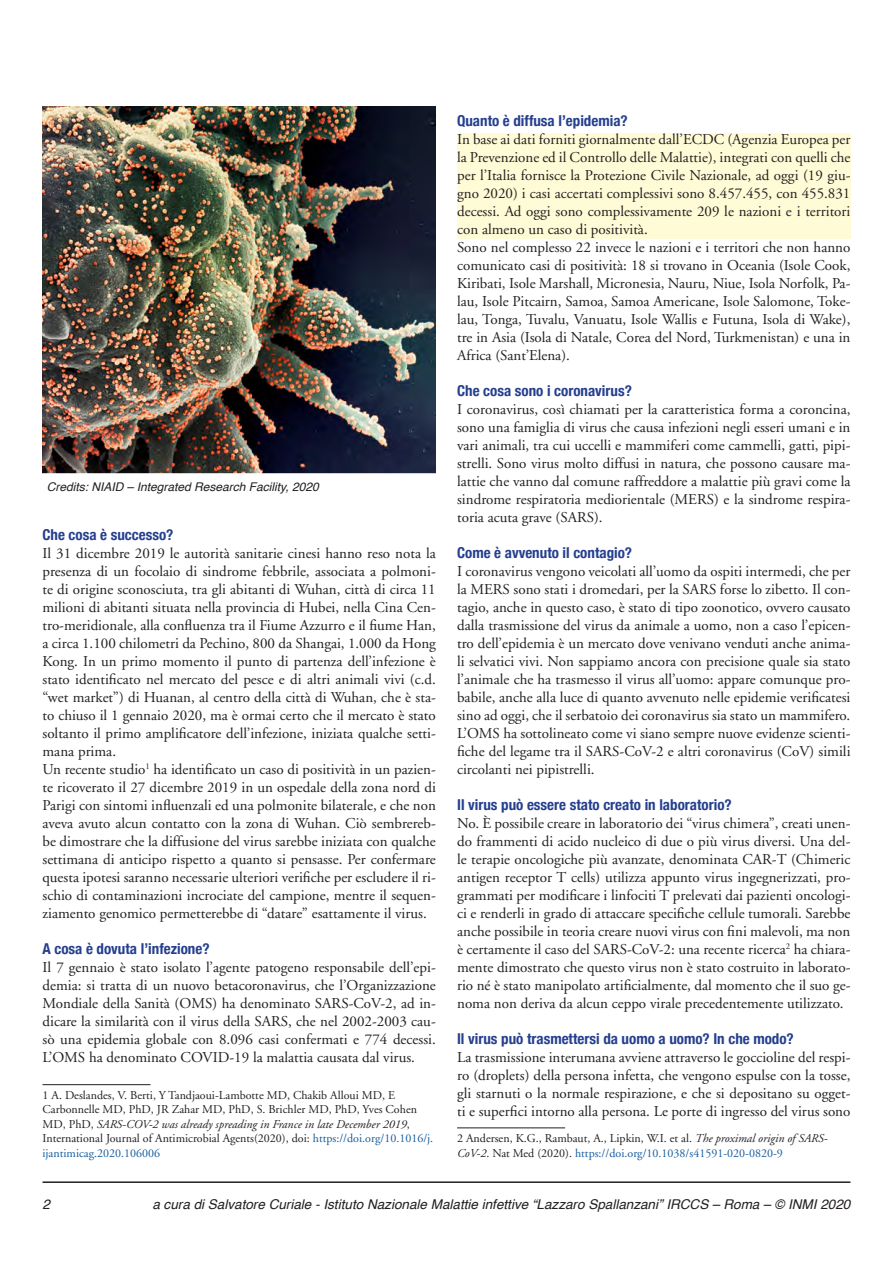
<style>
.page{position:relative;width:893px;height:1263px;background:#fff}
.page>*{position:absolute;margin:0;border:0;box-sizing:border-box;transform-origin:0 0}
.corpo_testo_con_aggi{font:15px/18px "Adobe Garamond";color:#231f20;text-align:justify}
.corpo_testo{font:15px/18px "Adobe Garamond";color:#231f20;text-align:justify}
.domanda{font:700 condensed 15px "Helvetica Neue";color:#253f8e}
.domanda_-_aggiorname{font:700 condensed 15px "Helvetica Neue";color:#253f8e}
.t1{font:italic 13.5px "Helvetica";color:#231f20}
.nota{font:12px/14.4px "Adobe Garamond";color:#231f20}
.didascalia{font:italic 12px "Helvetica";color:#231f20}
.s1{font-style:italic}
.s2{color:#175d9e}
</style>
<div class="page">
<hr style="left:43px;top:1181px;width:807px;height:2px;background:#231f20">
<hr style="left:43px;top:1084px;width:108px;height:1px;background:#231f20">
<div style="left:457px;top:133px;width:393px;height:105px;background:#fffbd6"></div>
<hr style="left:457px;top:1127px;width:108px;height:1px;background:#231f20">
<img style="left:43px;top:106px;width:393px;height:367px">
<p class="didascalia" style="left:47px;top:477px;width:273px">Credits: NIAID – Integrated Research Facility, 2020</p>
<p class="domanda" style="left:43px;top:522px;width:132px">Che cosa è successo?</p>
<p class="corpo_testo_con_aggi" style="left:43px;top:545px;width:395px">Il 31 dicembre 2019 le autorità sanitarie cinesi hanno reso nota la presenza di un focolaio di sindrome febbrile, associata a polmoni&shy;te di origine sconosciuta, tra gli abitanti di Wuhan, città di circa 11 milioni di abitanti situata nella provincia di Hubei, nella Cina Cen&shy;tro-meridionale, alla confluenza tra il Fiume Azzurro e il fiume Han, a circa 1.100 chilometri da Pechino, 800 da Shangai, 1.000 da Hong Kong. In un primo momento il punto di partenza dell’infezione è stato identificato nel mercato del pesce e di altri animali vivi (c.d. “wet market”) di Huanan, al centro della città di Wuhan, che è sta&shy;to chiuso il 1 gennaio 2020, ma è ormai certo che il mercato è stato soltanto il primo amplificatore dell’infezione, iniziata qualche setti&shy;mana prima.</p>
<p class="corpo_testo_con_aggi" style="left:43px;top:761px;width:395px">Un recente studio<sup>1</sup> ha identificato un caso di positività in un pazien&shy;te ricoverato il 27 dicembre 2019 in un ospedale della zona nord di Parigi con sintomi influenzali ed una polmonite bilaterale, e che non aveva avuto alcun contatto con la zona di Wuhan. Ciò sembrereb&shy;be dimostrare che la diffusione del virus sarebbe iniziata con qualche settimana di anticipo rispetto a quanto si pensasse. Per confermare questa ipotesi saranno necessarie ulteriori verifiche per escludere il ri&shy;schio di contaminazioni incrociate del campione, mentre il sequen&shy;ziamento genomico permetterebbe di “datare” esattamente il virus.</p>
<p class="domanda" style="left:43px;top:936px;width:169px">A cosa è dovuta l’infezione?</p>
<p class="corpo_testo" style="left:43px;top:959px;width:395px">Il 7 gennaio è stato isolato l’agente patogeno responsabile dell’epi&shy;demia: si tratta di un nuovo betacoronavirus, che l’Organizzazione Mondiale della Sanità (OMS) ha denominato SARS-CoV-2, ad in&shy;dicare la similarità con il virus della SARS, che nel 2002-2003 cau&shy;sò una epidemia globale con 8.096 casi confermati e 774 decessi.<br>L’OMS ha denominato COVID-19 la malattia causata dal virus.</p>
<p class="nota" style="left:43px;top:1088px;width:392px">1 A. Deslandes, V. Berti, Y Tandjaoui-Lambotte MD, Chakib Alloui MD, E Carbonnelle MD, PhD, JR Zahar MD, PhD, S. Brichler MD, PhD, Yves Cohen MD, PhD, <span class="s1">SARS-COV-2 was already spreading in France in late December 2019</span>, International Journal of Antimicrobial Agents(2020), doi: <span class="s2">https://doi.org/10.1016/j. ijantimicag.2020.106006</span></p>
<p class="domanda_-_aggiorname" style="left:457px;top:108px;width:172px">Quanto è diffusa l’epidemia?</p>
<p class="corpo_testo_con_aggi" style="left:457px;top:131px;width:395px">In base ai dati forniti giornalmente dall’ECDC (Agenzia Europea per la Prevenzione ed il Controllo delle Malattie), integrati con quelli che per l’Italia fornisce la Protezione Civile Nazionale, ad oggi (19 giu&shy;gno 2020) i casi accertati complessivi sono 8.457.455, con 455.831 decessi. Ad oggi sono complessivamente 209 le nazioni e i territori con almeno un caso di positività.</p>
<p class="corpo_testo_con_aggi" style="left:457px;top:239px;width:395px">Sono nel complesso 22 invece le nazioni e i territori che non hanno comunicato casi di positività: 18 si trovano in Oceania (Isole Cook, Kiribati, Isole Marshall, Micronesia, Nauru, Niue, Isola Norfolk, Pa&shy;lau, Isole Pitcairn, Samoa, Samoa Americane, Isole Salomone, Toke&shy;lau, Tonga, Tuvalu, Vanuatu, Isole Wallis e Futuna, Isola di Wake), tre in Asia (Isola di Natale, Corea del Nord, Turkmenistan) e una in Africa (Sant’Elena).</p>
<p class="domanda" style="left:457px;top:378px;width:176px">Che cosa sono i coronavirus?</p>
<p class="corpo_testo" style="left:457px;top:401px;width:395px">I coronavirus, così chiamati per la caratteristica forma a coroncina, sono una famiglia di virus che causa infezioni negli esseri umani e in vari animali, tra cui uccelli e mammiferi come cammelli, gatti, pipi&shy;strelli. Sono virus molto diffusi in natura, che possono causare ma&shy;lattie che vanno dal comune raffreddore a malattie più gravi come la sindrome respiratoria mediorientale (MERS) e la sindrome respira&shy;toria acuta grave (SARS).</p>
<p class="domanda" style="left:457px;top:540px;width:177px">Come è avvenuto il contagio?</p>
<p class="corpo_testo" style="left:457px;top:563px;width:395px">I coronavirus vengono veicolati all’uomo da ospiti intermedi, che per la MERS sono stati i dromedari, per la SARS forse lo zibetto. Il con&shy;tagio, anche in questo caso, è stato di tipo zoonotico, ovvero causato dalla trasmissione del virus da animale a uomo, non a caso l’epicen&shy;tro dell’epidemia è un mercato dove venivano venduti anche anima&shy;li selvatici vivi. Non sappiamo ancora con precisione quale sia stato l’animale che ha trasmesso il virus all’uomo: appare comunque pro&shy;babile, anche alla luce di quanto avvenuto nelle epidemie verificatesi sino ad oggi, che il serbatoio dei coronavirus sia stato un mammifero.<br>L’OMS ha sottolineato come vi siano sempre nuove evidenze scienti&shy;fiche del legame tra il SARS-CoV-2 e altri coronavirus (CoV) simili circolanti nei pipistrelli.</p>
<p class="domanda" style="left:457px;top:792px;width:276px">Il virus può essere stato creato in laboratorio?</p>
<p class="corpo_testo_con_aggi" style="left:457px;top:815px;width:395px">No. È possibile creare in laboratorio dei “virus chimera”, creati unen&shy;do frammenti di acido nucleico di due o più virus diversi. Una del&shy;le terapie oncologiche più avanzate, denominata CAR-T (Chimeric antigen receptor T cells) utilizza appunto virus ingegnerizzati, pro&shy;grammati per modificare i linfociti T prelevati dai pazienti oncologi&shy;ci e renderli in grado di attaccare specifiche cellule tumorali. Sarebbe anche possibile in teoria creare nuovi virus con fini malevoli, ma non è certamente il caso del SARS-CoV-2: una recente ricerca<sup>2</sup> ha chiara&shy;mente dimostrato che questo virus non è stato costruito in laborato&shy;rio né è stato manipolato artificialmente, dal momento che il suo ge&shy;noma non deriva da alcun ceppo virale precedentemente utilizzato.</p>
<p class="domanda" style="left:457px;top:1026px;width:338px">Il virus può trasmettersi da uomo a uomo? In che modo?</p>
<p class="corpo_testo_con_aggi" style="left:457px;top:1049px;width:395px">La trasmissione interumana avviene attraverso le goccioline del respi&shy;ro (droplets) della persona infetta, che vengono espulse con la tosse, gli starnuti o la normale respirazione, e che si depositano su ogget&shy;ti e superfici intorno alla persona. Le porte di ingresso del virus sono</p>
<p class="nota" style="left:457px;top:1131px;width:372px">2 Andersen, K.G., Rambaut, A., Lipkin, W.I. et al. <span class="s1">The proximal origin of SARS-<br>CoV-2</span>. Nat Med (2020). <span class="s2">https://doi.org/10.1038/s41591-020-0820-9</span></p>
<p class="t1" style="left:43px;top:1194px;width:9px">2</p>
<p class="t1" style="left:152px;top:1194px;width:700px">a cura di Salvatore Curiale - Istituto Nazionale Malattie infettive “Lazzaro Spallanzani” IRCCS – Roma – © INMI 2020</p>
</div>
